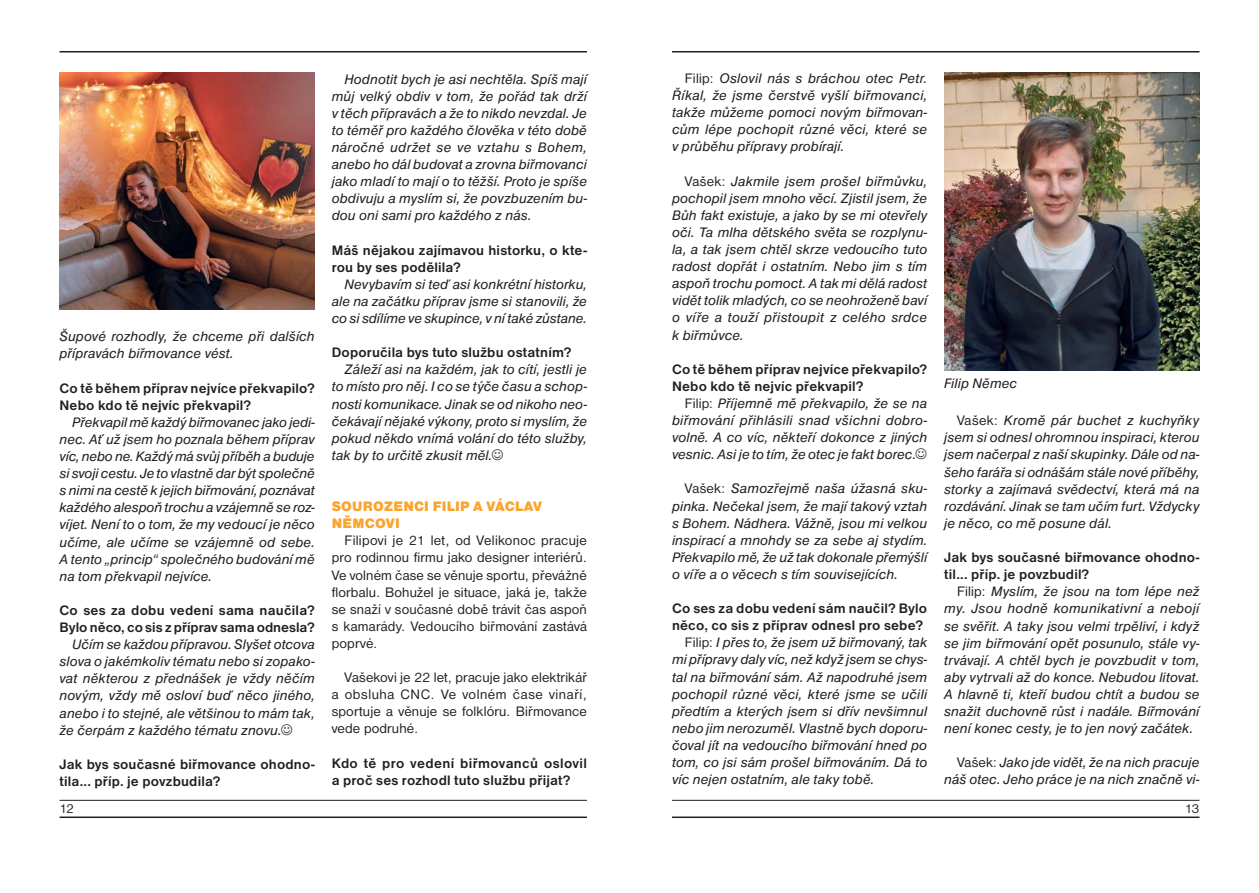
<style>
.page{position:relative;width:1259px;height:893px;background:#fff}
.page>*{position:absolute;margin:0;border:0;box-sizing:border-box;transform-origin:0 0}
.t1{font:italic 14.25px/17.1px "Nimbus San DEE";letter-spacing:.005em;color:#231f20;text-align:justify}
.t2{font:700 14.25px/17.1px "Nimbus San DEE";letter-spacing:.01em;color:#231f20}
.t3{font:14.25px/17.1px "Nimbus San DEE";letter-spacing:.01em;color:#231f20;text-align:justify}
.t4{font:14.25px/17.1px "Nimbus San DEE Blac";letter-spacing:.015em;color:#faa42e}
.t5{font:13.5px "Nimbus San DEE";color:#231f20}
.s1{font-style:normal}
</style>
<div class="page">
<hr style="left:60px;top:51px;width:527px;height:1px;background:#231f20">
<hr style="left:672px;top:51px;width:527px;height:1px;background:#231f20">
<hr style="left:672px;top:816px;width:527px;height:2px;background:#231f20">
<hr style="left:60px;top:816px;width:527px;height:2px;background:#231f20">
<hr style="left:672px;top:800px;width:527px;height:1px;background:#231f20">
<hr style="left:60px;top:800px;width:527px;height:1px;background:#231f20">
<img style="left:60px;top:73px;width:255px;height:237px">
<img style="left:944px;top:72px;width:255px;height:298px">
<p class="t1" style="left:60px;top:329px;width:257px">Šupové rozhodly, že chceme při dalších přípravách biřmovance vést.</p>
<p class="t2" style="left:60px;top:380px;width:257px">Co tě během příprav nejvíce překvapilo?<br>Nebo kdo tě nejvíc překvapil?</p>
<p class="t1" style="left:60px;top:415px;width:257px;text-indent:13px">Překvapil mě každý biřmovanec jako jedi&shy;nec. Ať už jsem ho poznala během příprav víc, nebo ne. Každý má svůj příběh a buduje si svoji cestu. Je to vlastně dar být společně s nimi na cestě k jejich biřmování, poznávat každého alespoň trochu a vzájemně se roz&shy;víjet. Není to o tom, že my vedoucí je něco učíme, ale učíme se vzájemně od sebe.<br>A tento „princip“ společného budování mě na tom překvapil nejvíce.</p>
<p class="t2" style="left:60px;top:602px;width:257px">Co ses za dobu vedení sama naučila?<br>Bylo něco, co sis z příprav sama odnesla?</p>
<p class="t1" style="left:60px;top:637px;width:257px;text-indent:13px">Učím se každou přípravou. Slyšet otcova slova o jakémkoliv tématu nebo si zopako&shy;vat některou z přednášek je vždy něčím novým, vždy mě osloví buď něco jiného, anebo i to stejné, ale většinou to mám tak, že čerpám z každého tématu znovu.</p>
<p class="t2" style="left:60px;top:756px;width:257px">Jak bys současné biřmovance ohodno&shy;tila... příp. je povzbudila?</p>
<p class="t1" style="left:332px;top:72px;width:257px;text-indent:13px">Hodnotit bych je asi nechtěla. Spíš mají můj velký obdiv v tom, že pořád tak drží v těch přípravách a že to nikdo nevzdal. Je to téměř pro každého člověka v této době náročné udržet se ve vztahu s Bohem, anebo ho dál budovat a zrovna biřmovanci jako mladí to mají o to těžší. Proto je spíše obdivuju a myslím si, že povzbuzením bu&shy;dou oni sami pro každého z nás.</p>
<p class="t2" style="left:332px;top:242px;width:257px">Máš nějakou zajímavou historku, o kte&shy;rou by ses podělila?</p>
<p class="t1" style="left:332px;top:277px;width:257px;text-indent:13px">Nevybavím si teď asi konkrétní historku, ale na začátku příprav jsme si stanovili, že co si sdílíme ve skupince, v ní také zůstane.</p>
<p class="t2" style="left:332px;top:344px;width:241px">Doporučila bys tuto službu ostatním?</p>
<p class="t1" style="left:332px;top:362px;width:257px;text-indent:13px">Záleží asi na každém, jak to cítí, jestli je to místo pro něj. I co se týče času a schop&shy;nosti komunikace. Jinak se od nikoho neo&shy;čekávají nějaké výkony, proto si myslím, že pokud někdo vnímá volání do této služby, tak by to určitě zkusit měl.</p>
<p class="t4" style="left:332px;top:498px;width:212px">SOUROZENCI FILIP A VÁCLAV<br>NĚMCOVI</p>
<p class="t3" style="left:332px;top:533px;width:257px;text-indent:13px">Filipovi je 21 let, od Velikonoc pracuje pro rodinnou firmu jako designer interiérů.<br>Ve volném čase se věnuje sportu, převážně florbalu. Bohužel je situace, jaká je, takže se snaží v současné době trávit čas aspoň s kamarády. Vedoucího biřmování zastává poprvé.</p>
<p class="t3" style="left:332px;top:670px;width:257px;text-indent:13px">Vašekovi je 22 let, pracuje jako elektrikář a obsluha CNC. Ve volném čase vinaří, sportuje a věnuje se folklóru. Biřmovance vede podruhé.</p>
<p class="t2" style="left:332px;top:755px;width:257px">Kdo tě pro vedení biřmovanců oslovil a proč ses rozhodl tuto službu přijat?</p>
<p class="t1" style="left:672px;top:71px;width:257px;text-indent:13px"><span class="s1">Filip:</span> Oslovil nás s bráchou otec Petr.<br>Říkal, že jsme čerstvě vyšlí biřmovanci, takže můžeme pomoci novým biřmovan&shy;cům lépe pochopit různé věci, které se v průběhu přípravy probírají.</p>
<p class="t1" style="left:672px;top:173px;width:257px;text-indent:13px"><span class="s1">Vašek:</span> Jakmile jsem prošel biřmůvku, pochopil jsem mnoho věcí. Zjistil jsem, že Bůh fakt existuje, a jako by se mi otevřely oči. Ta mlha dětského světa se rozplynu&shy;la, a tak jsem chtěl skrze vedoucího tuto radost dopřát i ostatním. Nebo jim s tím aspoň trochu pomoct. A tak mi dělá radost vidět tolik mladých, co se neohroženě baví o víře a touží přistoupit z celého srdce k biřmůvce.</p>
<p class="t2" style="left:672px;top:361px;width:257px">Co tě během příprav nejvíce překvapilo?<br>Nebo kdo tě nejvíc překvapil?</p>
<p class="t1" style="left:672px;top:396px;width:257px;text-indent:13px"><span class="s1">Filip:</span> Příjemně mě překvapilo, že se na biřmování přihlásili snad všichni dobro&shy;volně. A co víc, někteří dokonce z jiných vesnic. Asi je to tím, že otec je fakt borec.</p>
<p class="t1" style="left:672px;top:481px;width:257px;text-indent:13px"><span class="s1">Vašek:</span> Samozřejmě naša úžasná sku&shy;pinka. Nečekal jsem, že mají takový vztah s Bohem. Nádhera. Vážně, jsou mi velkou inspirací a mnohdy se za sebe aj stydím.<br>Překvapilo mě, že už tak dokonale přemýšlí o víře a o věcech s tím souvisejících.</p>
<p class="t2" style="left:672px;top:600px;width:257px">Co ses za dobu vedení sám naučil? Bylo</p>
<p class="t2" style="left:672px;top:617px;width:252px">něco, co sis z příprav odnesl pro sebe?</p>
<p class="t1" style="left:685px;top:635px;width:244px"><span class="s1">Filip:</span> I přes to, že jsem už biřmovaný, tak</p>
<p class="t1" style="left:672px;top:652px;width:257px">mi přípravy daly víc, než když jsem se chys-</p>
<p class="t1" style="left:672px;top:669px;width:257px">tal na biřmování sám. Až napodruhé jsem</p>
<p class="t1" style="left:672px;top:686px;width:257px">pochopil různé věci, které jsme se učili</p>
<p class="t1" style="left:672px;top:704px;width:257px">předtím a kterých jsem si dřív nevšimnul</p>
<p class="t1" style="left:672px;top:721px;width:257px">nebo jim nerozuměl. Vlastně bych doporu-</p>
<p class="t1" style="left:672px;top:738px;width:257px">čoval jít na vedoucího biřmování hned po</p>
<p class="t1" style="left:672px;top:755px;width:257px">tom, co jsi sám prošel biřmováním. Dá to</p>
<p class="t1" style="left:672px;top:772px;width:204px">víc nejen ostatním, ale taky tobě.</p>
<p class="t1" style="left:944px;top:376px;width:74px">Filip Němec</p>
<p class="t1" style="left:944px;top:413px;width:257px;text-indent:13px"><span class="s1">Vašek:</span> Kromě pár buchet z kuchyňky jsem si odnesl ohromnou inspiraci, kterou jsem načerpal z naší skupinky. Dále od na&shy;šeho farářa si odnášám stále nové příběhy, storky a zajímavá svědectví, která má na rozdávání. Jinak se tam učím furt. Vždycky je něco, co mě posune dál.</p>
<p class="t2" style="left:944px;top:549px;width:257px">Jak bys současné biřmovance ohodno&shy;til... příp. je povzbudil?</p>
<p class="t1" style="left:944px;top:584px;width:257px;text-indent:13px"><span class="s1">Filip:</span> Myslím, že jsou na tom lépe než my. Jsou hodně komunikativní a nebojí se svěřit. A taky jsou velmi trpěliví, i když se jim biřmování opět posunulo, stále vy&shy;trvávají. A chtěl bych je povzbudit v tom, aby vytrvali až do konce. Nebudou litovat.<br>A hlavně ti, kteří budou chtít a budou se snažit duchovně růst i nadále. Biřmování není konec cesty, je to jen nový začátek.</p>
<p class="t1" style="left:944px;top:755px;width:257px;text-align:right"><span class="s1">Vašek:</span> Jako jde vidět, že na nich pracuje náš otec. Jeho práce je na nich značně vi-</p>
<p class="t5" style="left:60px;top:803px;width:16px">12</p>
<p class="t5" style="left:1184px;top:803px;width:16px">13</p>
</div>
